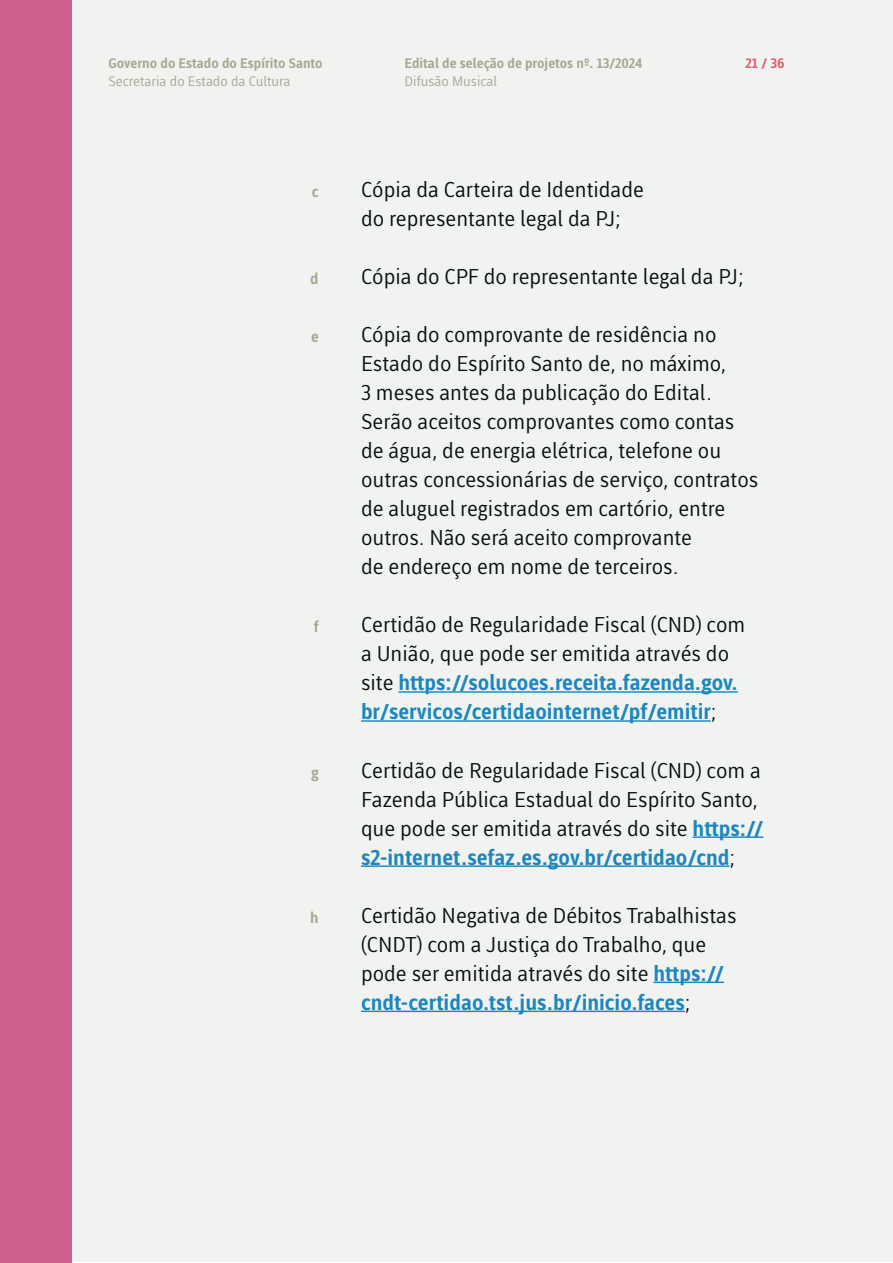
<style>
.page{position:relative;width:893px;height:1263px;background:#fff}
.page>*{position:absolute;margin:0;border:0;box-sizing:border-box;transform-origin:0 0}
.t1{font:21px/29px "Ufes Sans VF Roman";color:#0b0e11}
.t2{font:21px/29px "Ufes Sans VF Roman";color:#1c87be}
.t3{font:15px "Ufes Sans VF Roman";color:#a6a892}
.t4{font:13.5px/18px "Ufes Sans VF Roman";color:#a6a892}
.t5{font:13.5px "Ufes Sans VF Roman";color:#de5c70}
.s1{color:#0b0e11}
.s2{color:#1c87be}
</style>
<div class="page">
<div style="left:1px;top:1px;width:891px;height:1261px;background:#f1f3f1"></div>
<div style="left:0;top:0;width:72px;height:1263px;background:#cf5f8c"></div>
<hr style="left:398px;top:691px;width:340px;height:2px;background:#1c87be">
<hr style="left:361px;top:720px;width:350px;height:2px;background:#1c87be">
<hr style="left:693px;top:836px;width:70px;height:2px;background:#1c87be">
<hr style="left:361px;top:865px;width:369px;height:2px;background:#1c87be">
<hr style="left:653px;top:981px;width:71px;height:2px;background:#1c87be">
<hr style="left:361px;top:1011px;width:324px;height:1px;background:#1c87be">
<p class="t4" style="left:108px;top:54px;width:216px">Governo do Estado do Espírito Santo<br>Secretaria do Estado da Cultura</p>
<p class="t4" style="left:405px;top:54px;width:239px">Edital de seleção de projetos nº. 13/2024<br>Difusão Musical</p>
<p class="t5" style="left:745px;top:55px;width:41px">21 / 36</p>
<p class="t3" style="left:312px;top:182px;width:8px">c</p>
<p class="t1" style="left:361px;top:175px;width:285px">Cópia da Carteira de Identidade do representante legal da PJ;</p>
<p class="t3" style="left:310px;top:269px;width:10px">d</p>
<p class="t1" style="left:361px;top:262px;width:384px">Cópia do CPF do representante legal da PJ;</p>
<p class="t3" style="left:311px;top:327px;width:9px">e</p>
<p class="t1" style="left:361px;top:320px;width:399px">Cópia do comprovante de residência no Estado do Espírito Santo de, no máximo,<br>3 meses antes da publicação do Edital.<br>Serão aceitos comprovantes como contas de água, de energia elétrica, telefone ou outras concessionárias de serviço, contratos de aluguel registrados em cartório, entre outros. Não será aceito comprovante<br>de endereço em nome de terceiros.</p>
<p class="t3" style="left:314px;top:618px;width:7px">f</p>
<p class="t2" style="left:361px;top:610px;width:386px"><span class="s1">Certidão de Regularidade Fiscal (CND) com a União, que pode ser emitida através do site</span> https://solucoes.receita.fazenda.gov. br/servicos/certidaointernet/pf/emitir<span class="s1">;</span></p>
<p class="t3" style="left:311px;top:763px;width:9px">g</p>
<p class="t1" style="left:361px;top:755px;width:404px">Certidão de Regularidade Fiscal (CND) com a Fazenda Pública Estadual do Espírito Santo, que pode ser emitida através do site <span class="s2">https:// s2-internet.sefaz.es.gov.br/certidao/cnd</span>;</p>
<p class="t3" style="left:310px;top:908px;width:10px">h</p>
<p class="t1" style="left:361px;top:900px;width:377px">Certidão Negativa de Débitos Trabalhistas (CNDT) com a Justiça do Trabalho, que pode ser emitida através do site <span class="s2">https:// cndt-certidao.tst.jus.br/inicio.faces</span>;</p>
</div>
